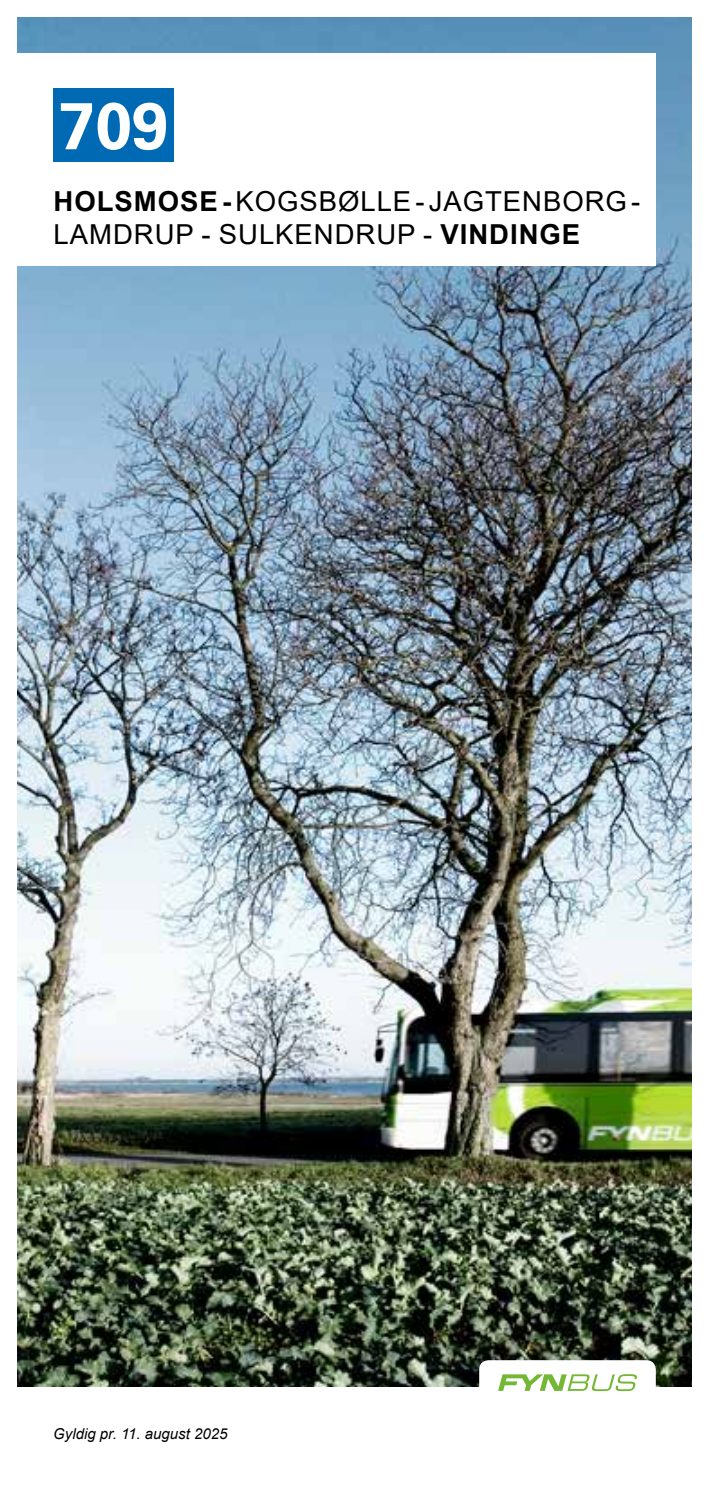
<style>
.page{position:relative;width:709px;height:1489px;background:#fff}
.page>*{position:absolute;margin:0;border:0;box-sizing:border-box;transform-origin:0 0}
.t1{font:700 66px "Univers LT Pro 65";color:#fff}
.t2{font:27.5px/32.5px "Arial";letter-spacing:.035em;color:#000}
.t3{font:italic 15px "Arial";color:#000}
.s1{font-weight:700}
</style>
<div class="page">
<img style="left:18px;top:18px;width:673px;height:1367px">
<div style="left:479px;top:1359px;width:177px;height:45px;background:#fff;border-radius:9px"></div>
<svg style="left:498px;top:1374px;width:139px;height:16px"></svg>
<div style="left:0;top:53px;width:656px;height:213px;background:#fff"></div>
<div style="left:53px;top:89px;width:121px;height:73px;background:#0069b4"></div>
<h1 class="t1" style="left:58px;top:87px;width:112px">709</h1>
<p class="t2" style="left:54px;top:185px;width:588px"><span class="s1">HOLSMOSE -</span> KOGSBØLLE - JAGTENBORG -<br>LAMDRUP - SULKENDRUP - <span class="s1">VINDINGE</span></p>
<p class="t3" style="left:53px;top:1424px;width:176px">Gyldig pr. 11. august 2025</p>
</div>
